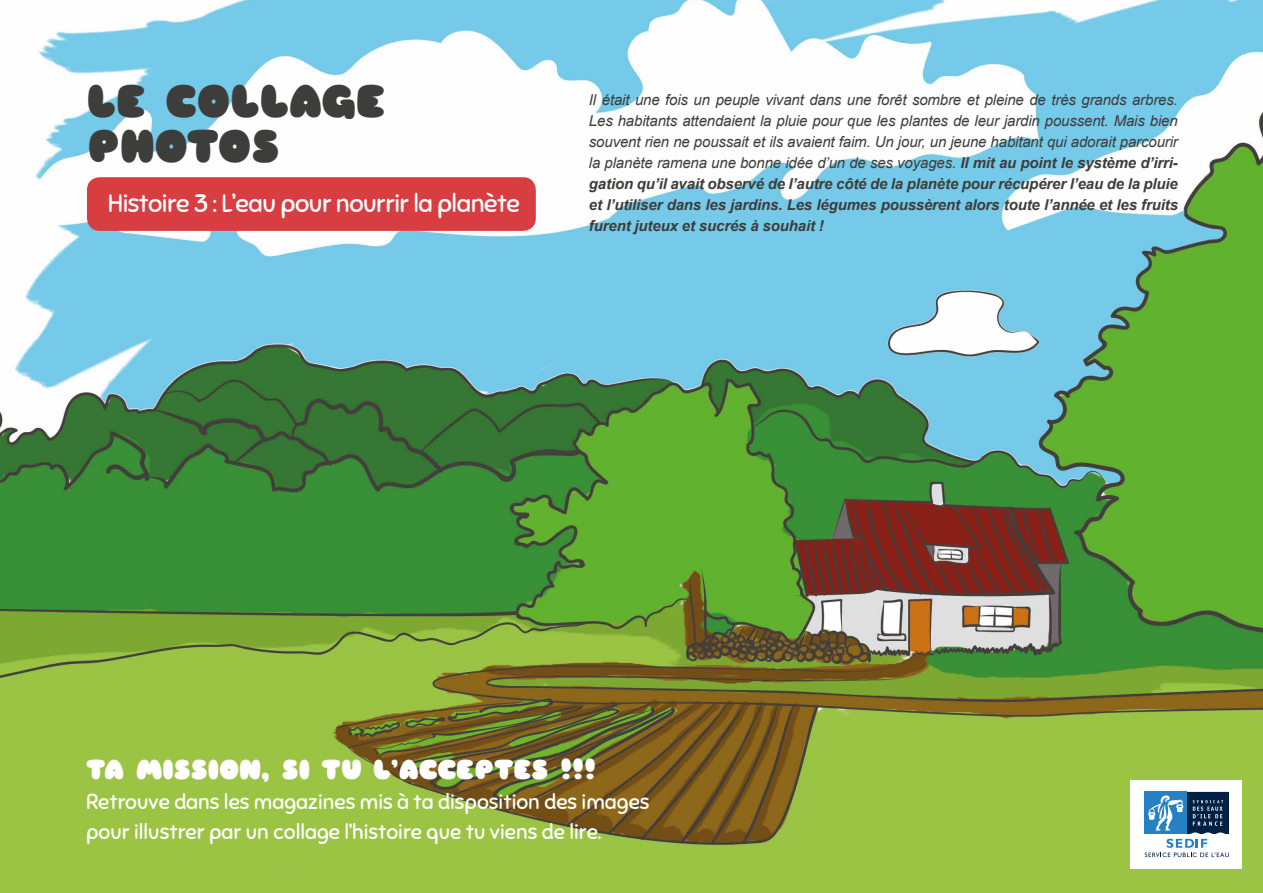
<style>
.page{position:relative;width:1263px;height:893px;background:#fff}
.page>*{position:absolute;margin:0;border:0;box-sizing:border-box;transform-origin:0 0}
.t1{font:800 45px/45px "Sniglet";color:#3d3d3b}
.t2{font:800 27px "Sniglet";color:#fff}
.t3{font:25.2px "Sniglet";letter-spacing:-.02em;color:#fff}
.t4{font:21px/30px "Sniglet";color:#fff}
.t5{font:italic 15px/21px "Arial";letter-spacing:-.01em;color:#3d3d3b;text-align:justify}
.s1{font-weight:700}
</style>
<div class="page">
<img style="left:0;top:0;width:1263px;height:893px">
<div style="left:1130px;top:781px;width:112px;height:88px;background:#fff"></div>
<svg style="left:1144px;top:791px;width:85px;height:67px"></svg>
<div style="left:87px;top:177px;width:449px;height:54px;background:#d73d41;border-radius:13px"></div>
<h1 class="t1" style="left:87px;top:80px;width:300px">LE COLLAGE<br>PHOTOS</h1>
<h3 class="t3" style="left:108px;top:188px;width:414px">Histoire 3 : L’eau pour nourrir la planète</h3>
<p class="t5" style="left:589px;top:89px;width:590px">Il était une fois un peuple vivant dans une forêt sombre et pleine de très grands arbres.<br>Les habitants attendaient la pluie pour que les plantes de leur jardin poussent. Mais bien souvent rien ne poussait et ils avaient faim. Un jour, un jeune habitant qui adorait parcourir la planète ramena une bonne idée d’un de ses voyages. <span class="s1">Il mit au point le système d’irri&shy;gation qu’il avait observé de l’autre côté de la planète pour récupérer l’eau de la pluie et l’utiliser dans les jardins. Les légumes poussèrent alors toute l’année et les fruits furent juteux et sucrés à souhait !</span></p>
<h2 class="t2" style="left:86px;top:753px;width:512px">TA MISSION, SI TU L’ACCEPTES !!!</h2>
<h3 class="t4" style="left:86px;top:787px;width:565px">Retrouve dans les magazines mis à ta disposition des images pour illustrer par un collage l’histoire que tu viens de lire.</h3>
</div>
